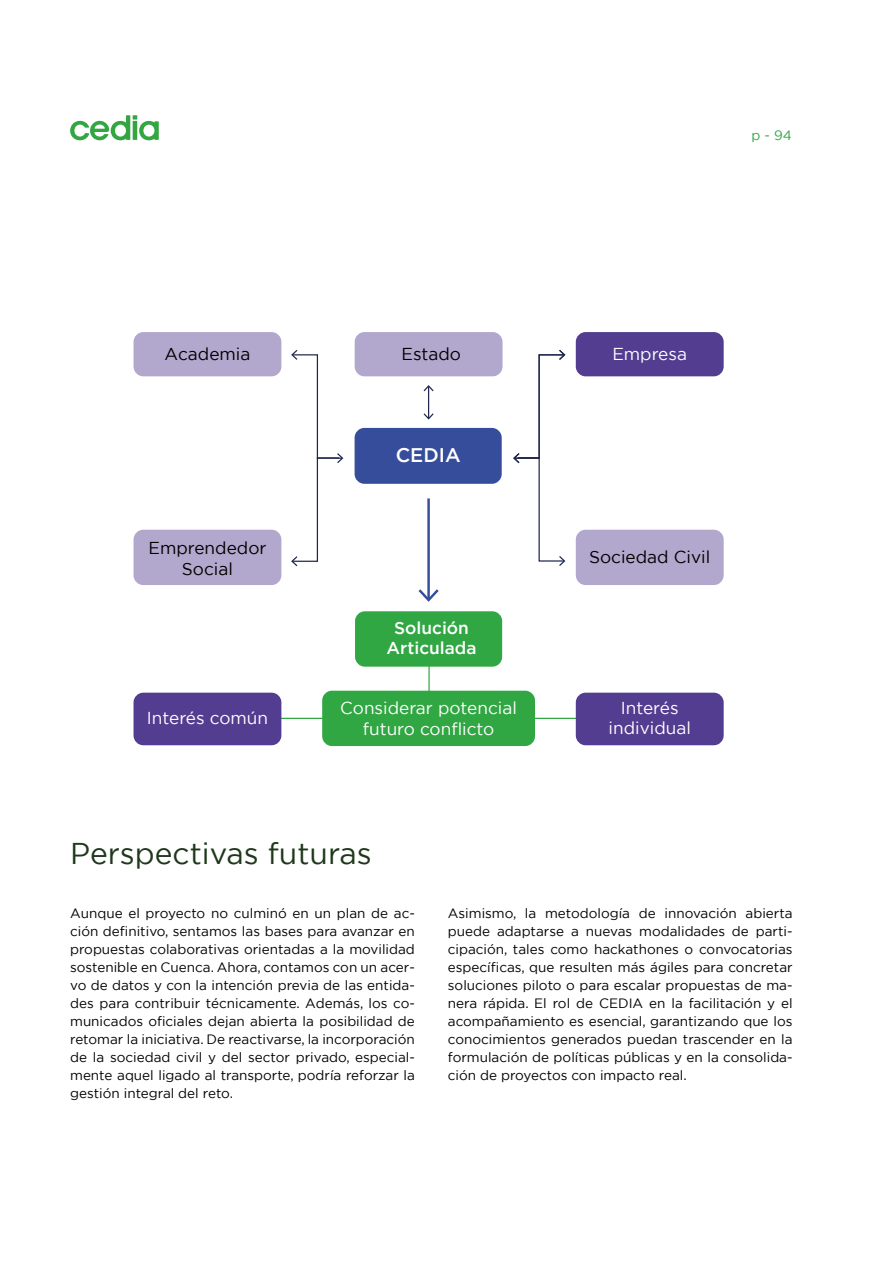
<style>
.page{position:relative;width:893px;height:1263px;background:#fff}
.page>*{position:absolute;margin:0;border:0;box-sizing:border-box;transform-origin:0 0}
.t1{font:30px "Gotham";color:#1f381c}
.t2{font:500 19.65px "Gotham";color:#fff}
.t3{font:17.25px/20.7px "Gotham";color:#fff;text-align:center}
.t4{font:17.25px/20.7px "Gotham";color:#000;text-align:center}
.t5{font:500 17.25px/20.7px "Gotham";color:#fff;text-align:center}
.t6{font:13.5px/18px "Gotham";color:#000;text-align:justify}
.t7{font:13.5px "Gotham";color:#2ea742}
</style>
<div class="page">
<svg style="left:70px;top:115px;width:89px;height:25px"></svg>
<hr style="left:133px;top:121px;width:4px;height:19px;background:#33a642">
<hr style="left:272px;top:718px;width:311px;height:1px;background:#31a743">
<div style="left:134px;top:332px;width:147px;height:44px;background:#b2a8cd;border-radius:10px"></div>
<div style="left:355px;top:332px;width:148px;height:44px;background:#b2a8cd;border-radius:10px"></div>
<div style="left:134px;top:530px;width:147px;height:55px;background:#b2a8cd;border-radius:10px"></div>
<div style="left:576px;top:530px;width:148px;height:55px;background:#b2a8cd;border-radius:10px"></div>
<div style="left:576px;top:332px;width:148px;height:44px;background:#533d90;border-radius:10px"></div>
<div style="left:355px;top:428px;width:147px;height:56px;background:#364d9c;border-radius:10px"></div>
<div style="left:355px;top:611px;width:147px;height:56px;background:#31a743;border-radius:10px"></div>
<div style="left:576px;top:693px;width:148px;height:52px;background:#533d90;border-radius:10px"></div>
<div style="left:134px;top:693px;width:147px;height:52px;background:#533d90;border-radius:10px"></div>
<div style="left:322px;top:691px;width:213px;height:55px;background:#31a743;border-radius:10px"></div>
<hr style="left:428px;top:386px;width:1px;height:32px;background:#20274c">
<svg style="left:424px;top:385px;width:10px;height:6px"></svg>
<svg style="left:424px;top:413px;width:10px;height:7px"></svg>
<hr style="left:427px;top:498px;width:3px;height:101px;background:#364d9c">
<svg style="left:419px;top:589px;width:20px;height:13px"></svg>
<svg style="left:291px;top:350px;width:52px;height:216px"></svg>
<svg style="left:513px;top:350px;width:52px;height:216px"></svg>
<hr style="left:428px;top:661px;width:2px;height:39px;background:#31a743">
<p class="t7" style="left:752px;top:126px;width:42px">p - 94</p>
<p class="t4" style="left:164px;top:343px;width:87px">Academia</p>
<p class="t4" style="left:402px;top:343px;width:61px">Estado</p>
<p class="t4" style="left:148px;top:537px;width:119px">Emprendedor<br>Social</p>
<h2 class="t2" style="left:396px;top:442px;width:66px">CEDIA</h2>
<p class="t5" style="left:387px;top:617px;width:91px">Solución<br>Articulada</p>
<p class="t3" style="left:612px;top:343px;width:76px">Empresa</p>
<p class="t4" style="left:589px;top:546px;width:123px">Sociedad Civil</p>
<p class="t3" style="left:147px;top:707px;width:123px">Interés común</p>
<p class="t3" style="left:609px;top:697px;width:84px">Interés individual</p>
<p class="t3" style="left:340px;top:697px;width:178px">Considerar potencial futuro conflicto</p>
<h1 class="t1" style="left:70px;top:834px;width:303px">Perspectivas futuras</h1>
<p class="t6" style="left:70px;top:904px;width:346px">Aunque el proyecto no culminó en un plan de ac&shy;ción definitivo, sentamos las bases para avanzar en propuestas colaborativas orientadas a la movilidad sostenible en Cuenca. Ahora, contamos con un acer&shy;vo de datos y con la intención previa de las entida&shy;des para contribuir técnicamente. Además, los co&shy;municados oficiales dejan abierta la posibilidad de retomar la iniciativa. De reactivarse, la incorporación de la sociedad civil y del sector privado, especial&shy;mente aquel ligado al transporte, podría reforzar la gestión integral del reto.</p>
<p class="t6" style="left:448px;top:904px;width:346px">Asimismo, la metodología de innovación abierta puede adaptarse a nuevas modalidades de parti&shy;cipación, tales como hackathones o convocatorias específicas, que resulten más ágiles para concretar soluciones piloto o para escalar propuestas de ma&shy;nera rápida. El rol de CEDIA en la facilitación y el acompañamiento es esencial, garantizando que los conocimientos generados puedan trascender en la formulación de políticas públicas y en la consolida&shy;ción de proyectos con impacto real.</p>
</div>
